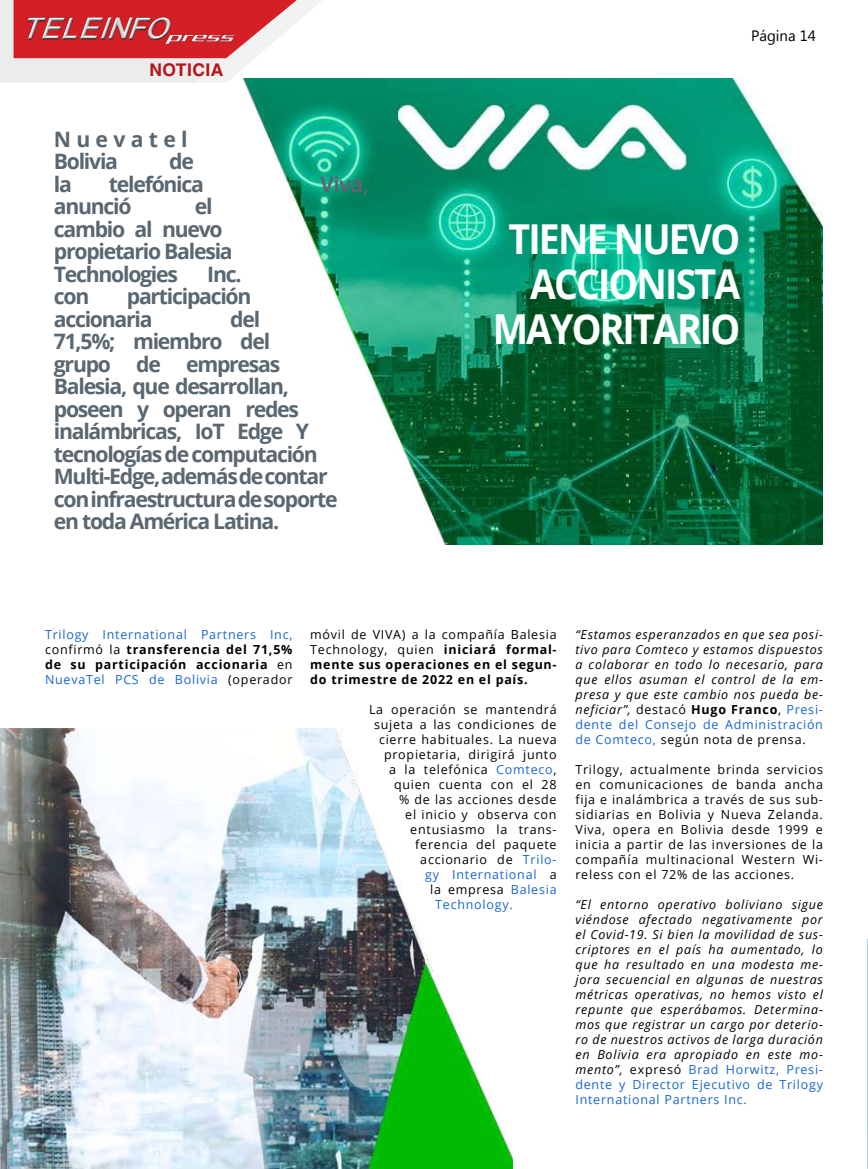
<style>
.page{position:relative;width:868px;height:1169px;background:#fff}
.page>*{position:absolute;margin:0;border:0;box-sizing:border-box;transform-origin:0 0}
.t1{font:700 41.25px/45px "Open Sans";letter-spacing:-.05em;color:#fff;text-align:right;scale:.91 1}
.t2{font:700 21.25px/22.5px "Open Sans";letter-spacing:-.06em;color:#5a6771}
.t3{font:700 21.25px/22.5px "Open Sans";letter-spacing:.245em;color:#5a6771}
.t4{font:700 17.5px "Helvetica LT Std";letter-spacing:.025em;color:#b71318}
.t5{font:15px "Myanmar Text";color:#000}
.t6{font:italic 12.5px/15px "Open Sans";letter-spacing:.06em;color:#000;text-align:justify}
.t7{font:12.5px/15px "Open Sans";letter-spacing:.06em;color:#000;text-align:justify}
.t8{font:12.5px/15px "Open Sans";letter-spacing:.06em;color:#1766d2;text-align:justify}
.t9{font:700 12.5px/15px "Open Sans";letter-spacing:.06em;color:#000;text-align:justify}
.s1{color:#000}
.s2{font-weight:700;color:#000}
.s3{font-weight:400}
.s4{color:#1766d2}
.s5{font-style:normal}
.s6{font-weight:700;font-style:normal}
.s7{font-style:normal;color:#1766d2}
</style>
<div class="page">
<svg style="left:0;top:0;width:322px;height:83px"></svg>
<img style="left:23px;top:10px;width:215px;height:48px">
<img style="left:172px;top:78px;width:650px;height:466px">
<img style="left:0;top:729px;width:512px;height:440px">
<svg style="left:867px;top:938px;width:1px;height:231px"></svg>
<h3 class="t4" style="left:149px;top:59px;width:75px">NOTICIA</h3>
<h2 class="t3" style="left:54px;top:127px;width:135px">Nuevatel<br>Bolivia</h2>
<h2 class="t2" style="left:169px;top:150px;width:26px">de</h2>
<h2 class="t2" style="left:54px;top:172px;width:20px">la</h2>
<h2 class="t2" style="left:109px;top:172px;width:96px">telefónica</h2>
<h2 class="t2" style="left:320px;top:172px;width:50px">Viva,</h2>
<h2 class="t2" style="left:54px;top:195px;width:79px">anunció</h2>
<h2 class="t2" style="left:54px;top:195px;width:180px;text-indent:141px">el cambio al nuevo propietario Balesia<br>Technologies</h2>
<h2 class="t2" style="left:207px;top:262px;width:36px">Inc.</h2>
<h2 class="t2" style="left:54px;top:285px;width:199px;text-indent:73px">participación accionaria</h2>
<h2 class="t2" style="left:54px;top:285px;width:37px">con</h2>
<h2 class="t2" style="left:54px;top:307px;width:285px;text-indent:176px">del<br>71,5%; miembro del<br>grupo de empresas<br>Balesia, que desarrollan, poseen y operan redes inalámbricas, IoT Edge Y tecnologías de computación<br>Multi-Edge, además de contar con infraestructura de soporte en toda América Latina.</h2>
<p class="t5" style="left:751px;top:27px;width:66px">Página 14</p>
<h1 class="t1" style="left:492px;top:215px;width:273px">TIENE NUEVO<br>ACCIONISTA<br>MAYORITARIO</h1>
<p class="t8" style="left:45px;top:627px;width:249px">Trilogy International Partners Inc, <span class="s1">confirmó la</span> <span class="s2">transferencia del 71,5% de su participación accionaria</span> <span class="s1">en </span>NuevaTel PCS de Bolivia <span class="s1">(operador</span></p>
<p class="t9" style="left:310px;top:627px;width:248px"><span class="s3">móvil de VIVA) a la compañía Balesia Technology, quien</span> iniciará formal&shy;mente sus operaciones en el segun&shy;do trimestre de 2022 en el país.</p>
<p class="t7" style="left:369px;top:702px;width:189px">La operación se mantendrá</p>
<p class="t7" style="left:374px;top:717px;width:184px">sujeta a las condiciones de</p>
<p class="t7" style="left:379px;top:732px;width:179px">cierre habituales. La nueva</p>
<p class="t7" style="left:384px;top:747px;width:174px">propietaria, dirigirá junto</p>
<p class="t7" style="left:389px;top:762px;width:169px">a la telefónica <span class="s4">Comteco</span>,</p>
<p class="t7" style="left:394px;top:777px;width:164px">quien cuenta con el 28</p>
<p class="t7" style="left:399px;top:792px;width:159px">% de las acciones desde</p>
<p class="t7" style="left:405px;top:807px;width:153px">el inicio y observa con</p>
<p class="t7" style="left:410px;top:822px;width:148px">entusiasmo la trans-</p>
<p class="t7" style="left:415px;top:837px;width:143px">ferencia del paquete</p>
<p class="t7" style="left:420px;top:852px;width:138px">accionario de <span class="s4">Trilo-</span></p>
<p class="t8" style="left:425px;top:867px;width:133px">gy International <span class="s1">a</span></p>
<p class="t7" style="left:430px;top:882px;width:128px">la empresa <span class="s4">Balesia</span></p>
<p class="t8" style="left:435px;top:897px;width:79px">Technology.</p>
<p class="t6" style="left:575px;top:627px;width:249px">“Estamos esperanzados en que sea posi&shy;tivo para Comteco y estamos dispuestos a colaborar en todo lo necesario, para que ellos asuman el control de la em&shy;presa y que este cambio nos pueda be&shy;neficiar”, <span class="s5">destacó</span> <span class="s6">Hugo Franco</span><span class="s5">,</span> <span class="s7">Presi&shy;dente del Consejo de Administración de Comteco,</span> <span class="s5">según nota de prensa.</span></p>
<p class="t7" style="left:575px;top:762px;width:249px">Trilogy, actualmente brinda servicios en comunicaciones de banda ancha fija e inalámbrica a través de sus sub&shy;sidiarias en Bolivia y Nueva Zelanda.<br>Viva, opera en Bolivia desde 1999 e inicia a partir de las inversiones de la compañía multinacional Western Wi&shy;reless con el 72% de las acciones.</p>
<p class="t6" style="left:575px;top:897px;width:249px">“El entorno operativo boliviano sigue viéndose afectado negativamente por el Covid-19. Si bien la movilidad de sus&shy;criptores en el país ha aumentado, lo que ha resultado en una modesta me&shy;jora secuencial en algunas de nuestras métricas operativas, no hemos visto el repunte que esperábamos. Determina&shy;mos que registrar un cargo por deterio&shy;ro de nuestros activos de larga duración en Bolivia era apropiado en este mo&shy;mento”, <span class="s5">expresó</span> <span class="s7">Brad Horwitz, Presi&shy;dente y Director Ejecutivo de Trilogy International Partners Inc.</span></p>
</div>
